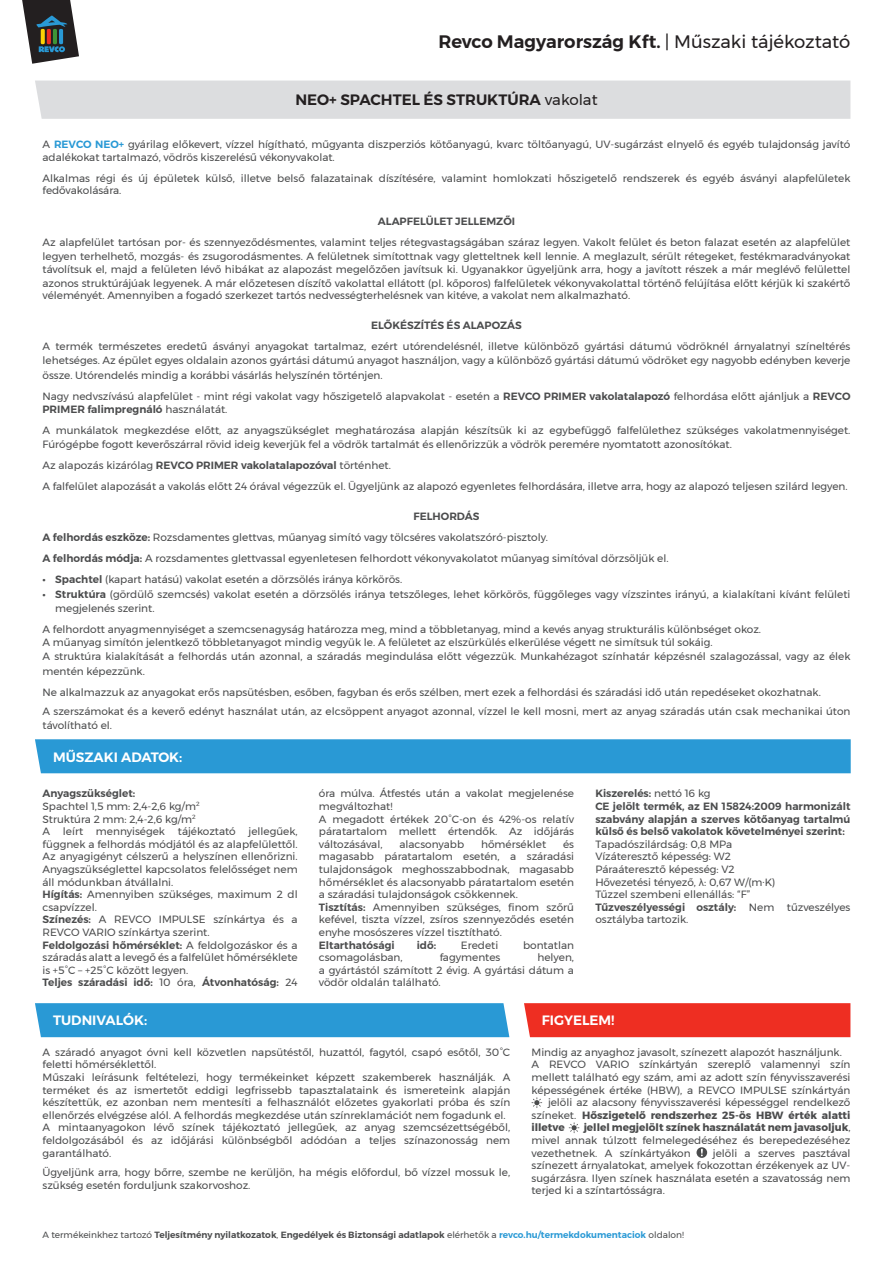
<style>
.page{position:relative;width:893px;height:1263px;background:#fff}
.page>*{position:absolute;margin:0;border:0;box-sizing:border-box;transform-origin:0 0}
.t1{font:600 18px "Montserrat";color:#231f20}
.t2{font:600 15px "Montserrat";color:#231f20}
.t3{font:600 13.5px "Montserrat";color:#fff}
.t4{font:10.5px/12.6px "Montserrat";color:#4b4c4d}
.t5{font:600 10.5px/12.6px "Montserrat";color:#4b4c4d}
.t6{font:700 10.5px "Montserrat";color:#4b4c4d}
.t7{font:600 9px "Montserrat";color:#4b4c4d}
.s1{font-weight:400}
.s2{font-weight:600;color:#2999d5}
.s3{font-weight:600}
.s4{font-family:"Arial"}
.s5{font-weight:700}
.s6{color:#2999d5}
</style>
<div class="page">
<div style="left:35px;top:81px;width:815px;height:38px;background:#dcdddf"></div>
<div style="left:35px;top:739px;width:816px;height:34px;background:#2999d5"></div>
<div style="left:35px;top:1003px;width:474px;height:34px;background:#2999d5"></div>
<div style="left:524px;top:1003px;width:326px;height:34px;background:#ee2e22"></div>
<svg style="left:569px;top:1122px;width:10px;height:11px"></svg>
<svg style="left:696px;top:1147px;width:11px;height:11px"></svg>
<svg style="left:531px;top:1097px;width:11px;height:11px"></svg>
<svg style="left:22px;top:0;width:57px;height:64px"></svg>
<h1 class="t1" style="left:438px;top:28px;width:414px">Revco Magyarország Kft. <span class="s1">| Műszaki tájékoztató</span></h1>
<h2 class="t2" style="left:295px;top:88px;width:304px">NEO+ SPACHTEL ÉS STRUKTÚRA <span class="s1">vakolat</span></h2>
<p class="t4" style="left:43px;top:138px;width:809px">A <span class="s2">REVCO NEO+</span> gyárilag előkevert, vízzel hígítható, műgyanta diszperziós kötőanyagú, kvarc töltőanyagú, UV-sugárzást elnyelő és egyéb tulajdonság javító adalékokat tartalmazó, vödrös kiszerelésű vékonyvakolat.</p>
<p class="t4" style="left:43px;top:171px;width:809px">Alkalmas régi és új épületek külső, illetve belső falazatainak díszítésére, valamint homlokzati hőszigetelő rendszerek és egyéb ásványi alapfelületek fedővakolására.</p>
<p class="t5" style="left:378px;top:215px;width:139px">ALAPFELÜLET JELLEMZŐI</p>
<p class="t4" style="left:43px;top:236px;width:809px;line-height:13.4px;text-align:justify">Az alapfelület tartósan por- és szennyeződésmentes, valamint teljes rétegvastagságában száraz legyen. Vakolt felület és beton falazat esetén az alapfelület legyen terhelhető, mozgás- és zsugorodásmentes. A felületnek simítottnak vagy gletteltnek kell lennie. A meglazult, sérült rétegeket, festékmaradványokat távolítsuk el, majd a felületen lévő hibákat az alapozást megelőzően javítsuk ki. Ugyanakkor ügyeljünk arra, hogy a javított részek a már meglévő felülettel azonos struktúrájúak legyenek. A már előzetesen díszítő vakolattal ellátott (pl. kőporos) falfelületek vékonyvakolattal történő felújítása előtt kérjük ki szakértő véleményét. Amennyiben a fogadó szerkezet tartós nedvességterhelésnek van kitéve, a vakolat nem alkalmazható.</p>
<p class="t5" style="left:371px;top:319px;width:152px">ELŐKÉSZÍTÉS ÉS ALAPOZÁS</p>
<p class="t4" style="left:43px;top:340px;width:809px;line-height:13.5px">A termék természetes eredetű ásványi anyagokat tartalmaz, ezért utórendelésnél, illetve különböző gyártási dátumú vödröknél árnyalatnyi színeltérés lehetséges. Az épület egyes oldalain azonos gyártási dátumú anyagot használjon, vagy a különböző gyártási dátumú vödröket egy nagyobb edényben keverje</p>
<p class="t4" style="left:43px;top:365px;width:809px;line-height:21px">össze. Utórendelés mindig a korábbi vásárlás helyszínén történjen.<br>Nagy nedvszívású alapfelület - mint régi vakolat vagy hőszigetelő alapvakolat - esetén a <span class="s3">REVCO PRIMER vakolatalapozó</span> felhordása előtt ajánljuk a <span class="s3">REVCO</span></p>
<p class="t4" style="left:43px;top:399px;width:809px;line-height:21px"><span class="s3">PRIMER falimpregnáló</span> használatát.<br>A munkálatok megkezdése előtt, az anyagszükséglet meghatározása alapján készítsük ki az egybefüggő falfelülethez szükséges vakolatmennyiséget.</p>
<p class="t4" style="left:43px;top:434px;width:807px;line-height:21px">Fúrógépbe fogott keverőszárral rövid ideig keverjük fel a vödrök tartalmát és ellenőrizzük a vödrök peremére nyomtatott azonosítókat.<br>Az alapozás kizárólag <span class="s3">REVCO PRIMER vakolatalapozóval</span> történhet.<br>A falfelület alapozását a vakolás előtt 24 órával végezzük el. Ügyeljünk az alapozó egyenletes felhordására, illetve arra, hogy az alapozó teljesen szilárd legyen.</p>
<p class="t4" style="left:43px;top:506px;width:628px;line-height:21px;text-indent:371px"><span class="s3">FELHORDÁS<br>A felhordás eszköze:</span> Rozsdamentes glettvas, műanyag simító vagy tölcséres vakolatszóró-pisztoly.<br><span class="s3">A felhordás módja:</span> A rozsdamentes glettvassal egyenletesen felhordott vékonyvakolatot műanyag simítóval dörzsöljük el.</p>
<p class="t4" style="left:43px;top:573px;width:361px"><span class="s3">• Spachtel</span> (kapart hatású) vakolat esetén a dörzsölés iránya körkörös.</p>
<p class="t4" style="left:55px;top:587px;width:797px;line-height:13.5px;text-indent:-13px"><span class="s3">• Struktúra</span> (gördülő szemcsés) vakolat esetén a dörzsölés iránya tetszőleges, lehet körkörös, függőleges vagy vízszintes irányú, a kialakítani kívánt felületi megjelenés szerint.</p>
<p class="t4" style="left:43px;top:622px;width:809px;line-height:13.5px">A felhordott anyagmennyiséget a szemcsenagyság határozza meg, mind a többletanyag, mind a kevés anyag strukturális különbséget okoz.<br>A műanyag simítón jelentkező többletanyagot mindig vegyük le. A felületet az elszürkülés elkerülése végett ne simítsuk túl sokáig.<br>A struktúra kialakítását a felhordás után azonnal, a száradás megindulása előtt végezzük. Munkahézagot színhatár képzésnél szalagozással, vagy az élek</p>
<p class="t4" style="left:43px;top:660px;width:780px;line-height:21px">mentén képezzünk.<br>Ne alkalmazzuk az anyagokat erős napsütésben, esőben, fagyban és erős szélben, mert ezek a felhordási és száradási idő után repedéseket okozhatnak.</p>
<p class="t4" style="left:43px;top:704px;width:809px;line-height:13.5px">A szerszámokat és a keverő edényt használat után, az elcsöppent anyagot azonnal, vízzel le kell mosni, mert az anyag száradás után csak mechanikai úton távolítható el.</p>
<p class="t3" style="left:53px;top:746px;width:131px">MŰSZAKI ADATOK:</p>
<p class="t4" style="left:43px;top:787px;width:257px"><span class="s3">Anyagszükséglet:<br></span>Spachtel 1,5 mm: 2,4-2,6 kg/m<sup>2<br></sup>Struktúra 2 mm: 2,4-2,6 kg/m<sup>2<br></sup>A leírt mennyiségek tájékoztató jellegűek, függnek a felhordás módjától és az alapfelülettől.<br>Az anyagigényt célszerű a helyszínen ellenőrizni.<br>Anyagszükséglettel kapcsolatos felelősséget nem áll módunkban átvállalni.<br><span class="s3">Hígítás:</span> Amennyiben szükséges, maximum 2 dl csapvízzel.<br><span class="s3">Színezés:</span> A REVCO IMPULSE színkártya és a REVCO VARIO színkártya szerint.<br><span class="s3">Feldolgozási hőmérséklet:</span> A feldolgozáskor és a száradás alatt a levegő és a falfelület hőmérséklete is +5°C – +25°C között legyen.<br><span class="s3">Teljes száradási idő:</span> 10 óra, <span class="s3">Átvonhatóság:</span> 24</p>
<p class="t4" style="left:319px;top:787px;width:257px">óra múlva. Átfestés után a vakolat megjelenése megváltozhat!<br>A megadott értékek 20°C-on és 42%-os relatív páratartalom mellett értendők. Az időjárás változásával,</p>
<p class="t4" style="left:399px;top:837px;width:66px">alacsonyabb</p>
<p class="t4" style="left:481px;top:837px;width:67px">hőmérséklet</p>
<p class="t4" style="left:319px;top:837px;width:257px;text-indent:244px">és magasabb páratartalom esetén, a száradási tulajdonságok meghosszabbodnak, magasabb hőmérséklet és alacsonyabb páratartalom esetén a száradási tulajdonságok csökkennek.<br><span class="s3">Tisztítás:</span> Amennyiben szükséges, finom szőrű kefével, tiszta vízzel, zsíros szennyeződés esetén enyhe mosószeres vízzel tisztítható.</p>
<p class="t5" style="left:319px;top:938px;width:77px">Eltarthatósági</p>
<p class="t5" style="left:417px;top:938px;width:21px">idő:</p>
<p class="t4" style="left:461px;top:938px;width:39px">Eredeti</p>
<p class="t4" style="left:523px;top:938px;width:53px">bontatlan</p>
<p class="t4" style="left:319px;top:951px;width:85px">csomagolásban,</p>
<p class="t4" style="left:440px;top:951px;width:62px">fagymentes</p>
<p class="t4" style="left:319px;top:951px;width:257px;text-align:justify;text-indent:219px">helyen, a gyártástól számított 2 évig. A gyártási dátum a vödör oldalán található.</p>
<p class="t5" style="left:595px;top:787px;width:257px">Kiszerelés: <span class="s1">nettó 16 kg<br></span>CE jelölt termék, az EN 15824:2009 harmonizált szabvány alapján a szerves kötőanyag tartalmú külső és belső vakolatok követelményei szerint:</p>
<p class="t4" style="left:595px;top:837px;width:257px">Tapadószilárdság: 0,8 MPa<br>Vízáteresztő képesség: W2<br>Páraáteresztő képesség: V2<br>Hővezetési tényező, <span class="s4">λ</span>: 0,67 W/(m.K)<br>Tűzzel szembeni ellenállás: “F”<br><span class="s3">Tűzveszélyességi osztály:</span> Nem tűzveszélyes osztályba tartozik.</p>
<p class="t3" style="left:53px;top:1010px;width:96px">TUDNIVALÓK:</p>
<p class="t3" style="left:542px;top:1010px;width:74px">FIGYELEM!</p>
<p class="t4" style="left:531px;top:1046px;width:312px">Mindig az anyaghoz javasolt, színezett alapozót használjunk.</p>
<p class="t4" style="left:531px;top:1058px;width:320px">A REVCO VARIO színkártyán szereplő valamennyi szín</p>
<p class="t4" style="left:531px;top:1071px;width:320px">mellett található egy szám, ami az adott szín fényvisszaverési</p>
<p class="t4" style="left:531px;top:1083px;width:320px">képességének értéke (HBW), a REVCO IMPULSE színkártyán</p>
<p class="t4" style="left:548px;top:1096px;width:304px">jelöli az alacsony fényvisszaverési képességgel rendelkező</p>
<p class="t6" style="left:531px;top:1107px;width:320px"><span class="s1">színeket.</span> Hőszigetelő rendszerhez 25-ös HBW érték alatti</p>
<p class="t6" style="left:531px;top:1119px;width:35px">illetve</p>
<p class="t4" style="left:43px;top:1046px;width:469px">A száradó anyagot óvni kell közvetlen napsütéstől, huzattól, fagytól, csapó esőtől, 30°C feletti hőmérséklettől.<br>Műszaki leírásunk feltételezi, hogy termékeinket képzett szakemberek használják. A terméket és az ismertetőt eddigi legfrissebb tapasztalataink és ismereteink alapján készítettük, ez azonban nem mentesíti a felhasználót előzetes gyakorlati próba és szín ellenőrzés elvégzése alól. A felhordás megkezdése után színreklamációt nem fogadunk el.<br>A mintaanyagokon lévő színek tájékoztató jellegűek, az anyag szemcsézettségéből, feldolgozásából és az időjárási különbségből adódóan a teljes színazonosság nem garantálható.</p>
<p class="t4" style="left:43px;top:1166px;width:469px">Ügyeljünk arra, hogy bőrre, szembe ne kerüljön, ha mégis előfordul, bő vízzel mossuk le, szükség esetén forduljunk szakorvoshoz.</p>
<p class="t4" style="left:531px;top:1121px;width:320px;text-align:justify;text-indent:52px"><span class="s5">jellel megjelölt színek használatát nem javasoljuk</span>, mivel annak túlzott felmelegedéséhez és berepedezéséhez vezethetnek. A színkártyákon</p>
<p class="t4" style="left:531px;top:1146px;width:320px;text-align:justify;text-indent:181px">jelöli a szerves pasztával színezett árnyalatokat, amelyek fokozottan érzékenyek az UV&shy;sugárzásra. Ilyen színek használata esetén a szavatosság nem terjed ki a színtartósságra.</p>
<p class="t7" style="left:43px;top:1227px;width:643px"><span class="s1">A termékeinkhez tartozó</span> Teljesítmény nyilatkozatok<span class="s1">,</span> Engedélyek és Biztonsági adatlapok <span class="s1">elérhetők a</span> <span class="s6">revco.hu/termekdokumentaciok</span> <span class="s1">oldalon!</span></p>
</div>
